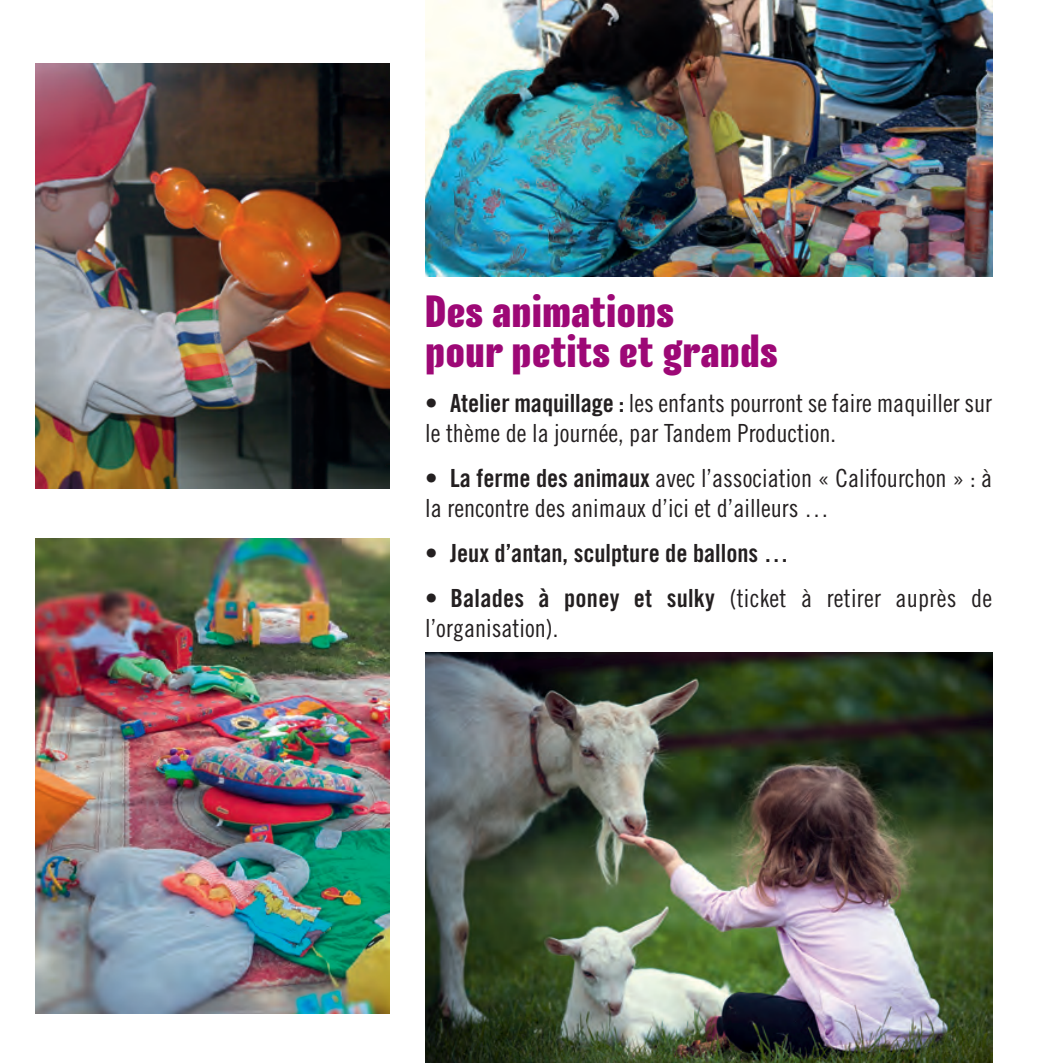
<style>
.page{position:relative;width:1063px;height:1063px;background:#fff}
.page>*{position:absolute;margin:0;border:0;box-sizing:border-box;transform-origin:0 0}
.t1{font:800 45px/40px "Kurry Pro";color:#9d0876}
.t2{font:25px/30px "Trade Gothic Cond Eighteen";color:#231f20}
.t3{font:25px "Trade Gothic Bold Cond Twenty";color:#231f20}
.s1{font-family:"Trade Gothic Bold Cond Twenty"}
.s2{font-family:"Trade Gothic Cond Eighteen"}
</style>
<div class="page">
<img style="left:35px;top:64px;width:355px;height:425px">
<img style="left:35px;top:539px;width:355px;height:474px">
<img style="left:425px;top:653px;width:567px;height:410px">
<img style="left:425px;top:0;width:567px;height:276px">
<h1 class="t1" style="left:425px;top:294px;width:354px">Des animations<br>pour petits et grands</h1>
<p class="t2" style="left:425px;top:390px;width:568px">• <span class="s1">Atelier maquillage :</span> les enfants pourront se faire maquiller sur le thème de la journée, par Tandem Production.</p>
<p class="t2" style="left:425px;top:465px;width:568px">• <span class="s1">La ferme des animaux</span> avec l’association « Califourchon » : à la rencontre des animaux d’ici et d’ailleurs …</p>
<p class="t3" style="left:425px;top:544px;width:365px"><span class="s2">•</span> Jeux d’antan, sculpture de ballons …</p>
<p class="t2" style="left:425px;top:585px;width:568px">• <span class="s1">Balades à poney et sulky</span> (ticket à retirer auprès de l’organisation).</p>
</div>
